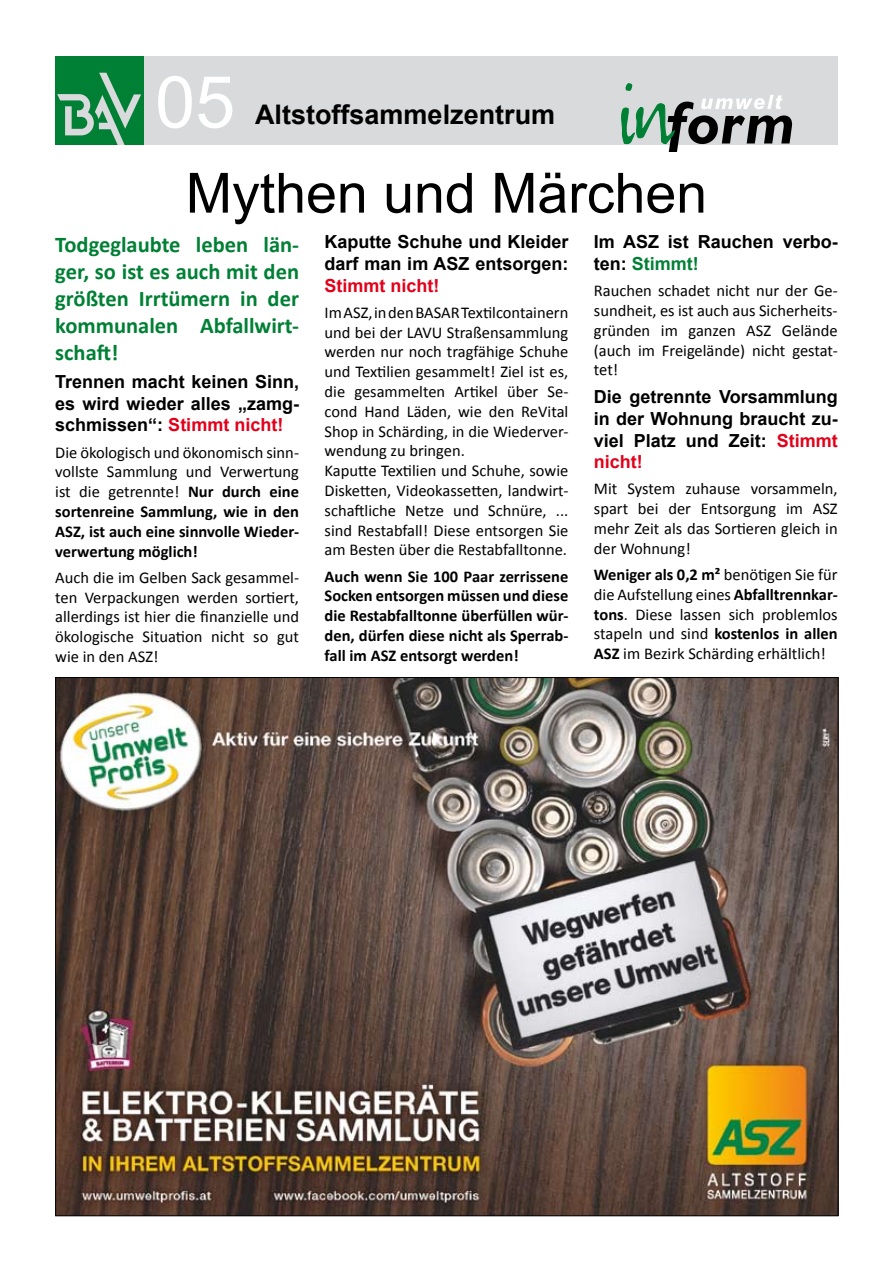
<style>
.page{position:relative;width:893px;height:1263px;background:#fff}
.page>*{position:absolute;margin:0;border:0;box-sizing:border-box;transform-origin:0 0}
.t1{font:72px "Arial";color:#fff}
.t2{font:55.5px "Arial";color:#000}
.t3{font:700 27px "Arial";color:#000}
.t4{font:700 22.5px/27px "Calibri";color:#008035;text-align:justify}
.t5{font:700 18px/21.6px "Arial";color:#000;text-align:justify}
.t6{font:700 18px "Arial";color:#e2001a}
.t7{font:16.5px/19.8px "Calibri";color:#000;text-align:justify}
.t8{font:700 16.5px/19.8px "Calibri";color:#000;text-align:justify}
.s1{color:#e2001a}
.s2{font-weight:400}
.s3{color:#008035}
.s4{font-weight:700}
</style>
<div class="page">
<div style="left:60px;top:57px;width:778px;height:88px;background:#d9dadb"></div>
<div style="left:55px;top:57px;width:88px;height:88px;background:#008035"></div>
<svg style="left:57px;top:73px;width:84px;height:72px"></svg>
<svg style="left:621px;top:83px;width:172px;height:68px"></svg>
<img style="left:57px;top:679px;width:779px;height:535px">
<h1 class="t1" style="left:155px;top:55px;width:82px">05</h1>
<h3 class="t3" style="left:255px;top:97px;width:302px">Altstoffsammelzentrum</h3>
<h2 class="t2" style="left:186px;top:157px;width:523px">Mythen und Märchen</h2>
<h3 class="t4" style="left:55px;top:231px;width:245px">Todgeglaubte leben län&shy;ger, so ist es auch mit den größten Irrtümern in der kommunalen Abfallwirt&shy;schaft!</h3>
<p class="t5" style="left:55px;top:372px;width:245px">Trennen macht keinen Sinn, es wird wieder alles „zamg&shy;schmissen“: <span class="s1">Stimmt nicht!</span></p>
<p class="t8" style="left:55px;top:442px;width:245px"><span class="s2">Die ökologisch und ökonomisch sinn&shy;vollste Sammlung und Verwertung ist die getrennte!</span> Nur durch eine sortenreine Sammlung, wie in den ASZ, ist auch eine sinnvolle Wieder&shy;verwertung möglich!</p>
<p class="t7" style="left:55px;top:567px;width:245px">Auch die im Gelben Sack gesammel&shy;ten Verpackungen werden sortiert, allerdings ist hier die finanzielle und ökologische Situation nicht so gut wie in den ASZ!</p>
<p class="t5" style="left:325px;top:232px;width:245px">Kaputte Schuhe und Kleider darf man im ASZ entsorgen:</p>
<p class="t6" style="left:325px;top:273px;width:117px">Stimmt nicht!</p>
<p class="t7" style="left:325px;top:302px;width:245px;text-align:left">Im ASZ, in den BASAR Textilcontainern und bei der LAVU Straßensammlung werden nur noch tragfähige Schuhe und Textilien gesammelt! Ziel ist es, die gesammelten Artikel über Se&shy;cond Hand Läden, wie den ReVital Shop in Schärding, in die Wiederver&shy;wendung zu bringen.<br>Kaputte Textilien und Schuhe, sowie Disketten, Videokassetten, landwirt&shy;schaftliche Netze und Schnüre, ... sind Restabfall! Diese entsorgen Sie am Besten über die Restabfalltonne.</p>
<p class="t8" style="left:325px;top:566px;width:245px">Auch wenn Sie 100 Paar zerrissene Socken entsorgen müssen und diese die Restabfalltonne überfüllen wür&shy;den, dürfen diese nicht als Sperrab&shy;fall im ASZ entsorgt werden!</p>
<p class="t5" style="left:594px;top:232px;width:245px">Im ASZ ist Rauchen verbo&shy;ten: <span class="s3">Stimmt!</span></p>
<p class="t7" style="left:594px;top:281px;width:245px">Rauchen schadet nicht nur der Ge&shy;sundheit, es ist auch aus Sicherheits&shy;gründen im ganzen ASZ Gelände (auch im Freigelände) nicht gestat&shy;tet!</p>
<p class="t5" style="left:594px;top:387px;width:245px">Die getrennte Vorsammlung in der Wohnung braucht zu&shy;viel Platz und Zeit: <span class="s1">Stimmt nicht!</span></p>
<p class="t7" style="left:594px;top:479px;width:245px">Mit System zuhause vorsammeln, spart bei der Entsorgung im ASZ mehr Zeit als das Sortieren gleich in der Wohnung!</p>
<p class="t7" style="left:594px;top:565px;width:245px"><span class="s4">Weniger als 0,2 m²</span> benötigen Sie für die Aufstellung eines <span class="s4">Abfalltrennkar&shy;tons</span>. Diese lassen sich problemlos stapeln und sind <span class="s4">kostenlos in allen ASZ</span> im Bezirk Schärding erhältlich!</p>
</div>
